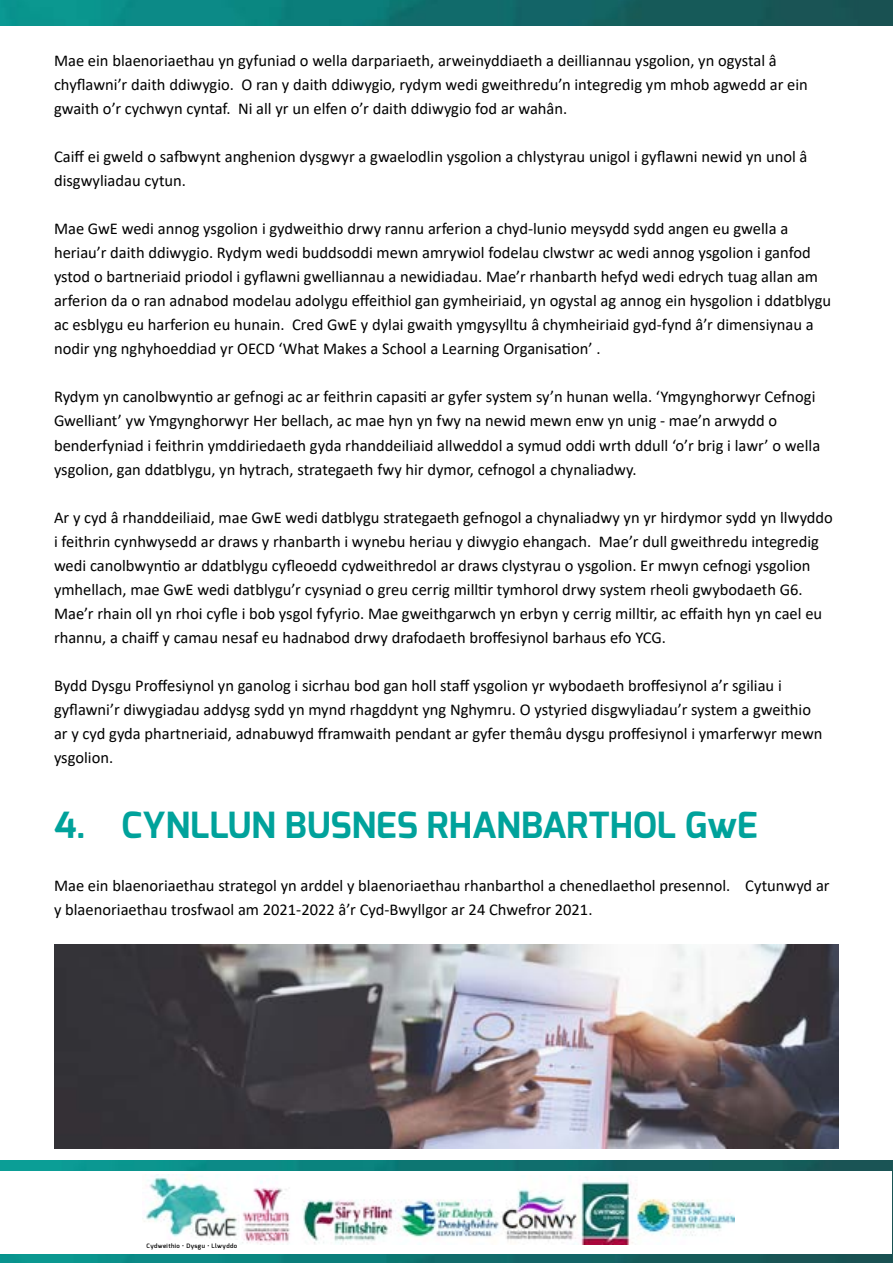
<style>
.page{position:relative;width:893px;height:1263px;background:#fff}
.page>*{position:absolute;margin:0;border:0;box-sizing:border-box;transform-origin:0 0}
.t1{font:700 36px "Exo";color:#00a29b}
.t2{font:16.5px/24px "Calibri";color:#000}
.t3{font:600 6px "Exo";letter-spacing:.07em;color:#000}
</style>
<div class="page">
<img style="left:0;top:1161px;width:893px;height:102px">
<img style="left:0;top:0;width:893px;height:25px">
<div style="left:0;top:1171px;width:892px;height:82px;background:#fff"></div>
<img style="left:242px;top:1180px;width:493px;height:64px">
<img style="left:144px;top:1174px;width:95px;height:64px">
<img style="left:54px;top:945px;width:785px;height:203px">
<p class="t2" style="left:54px;top:48px;width:755px">Mae ein blaenoriaethau yn gyfuniad o wella darpariaeth, arweinyddiaeth a deilliannau ysgolion, yn ogystal â chyflawni’r daith ddiwygio. O ran y daith ddiwygio, rydym wedi gweithredu’n integredig ym mhob agwedd ar ein gwaith o’r cychwyn cyntaf. Ni all yr un elfen o’r daith ddiwygio fod ar wahân.</p>
<p class="t2" style="left:54px;top:144px;width:755px">Caiff ei gweld o safbwynt anghenion dysgwyr a gwaelodlin ysgolion a chlystyrau unigol i gyflawni newid yn unol â disgwyliadau cytun.</p>
<p class="t2" style="left:54px;top:217px;width:779px">Mae GwE wedi annog ysgolion i gydweithio drwy rannu arferion a chyd-lunio meysydd sydd angen eu gwella a heriau’r daith ddiwygio. Rydym wedi buddsoddi mewn amrywiol fodelau clwstwr ac wedi annog ysgolion i ganfod ystod o bartneriaid priodol i gyflawni gwelliannau a newidiadau. Mae’r rhanbarth hefyd wedi edrych tuag allan am arferion da o ran adnabod modelau adolygu effeithiol gan gymheiriaid, yn ogystal ag annog ein hysgolion i ddatblygu ac esblygu eu harferion eu hunain. Cred GwE y dylai gwaith ymgysylltu â chymheiriaid gyd-fynd â’r dimensiynau a nodir yng nghyhoeddiad yr OECD ‘What Makes a School a Learning Organisation’ .</p>
<p class="t2" style="left:54px;top:385px;width:768px">Rydym yn canolbwyntio ar gefnogi ac ar feithrin capasiti ar gyfer system sy’n hunan wella. ‘Ymgynghorwyr Cefnogi Gwelliant’ yw Ymgynghorwyr Her bellach, ac mae hyn yn fwy na newid mewn enw yn unig - mae’n arwydd o benderfyniad i feithrin ymddiriedaeth gyda rhanddeiliaid allweddol a symud oddi wrth ddull ‘o’r brig i lawr’ o wella ysgolion, gan ddatblygu, yn hytrach, strategaeth fwy hir dymor, cefnogol a chynaliadwy.</p>
<p class="t2" style="left:54px;top:505px;width:780px">Ar y cyd â rhanddeiliaid, mae GwE wedi datblygu strategaeth gefnogol a chynaliadwy yn yr hirdymor sydd yn llwyddo i feithrin cynhwysedd ar draws y rhanbarth i wynebu heriau y diwygio ehangach. Mae’r dull gweithredu integredig wedi canolbwyntio ar ddatblygu cyfleoedd cydweithredol ar draws clystyrau o ysgolion. Er mwyn cefnogi ysgolion ymhellach, mae GwE wedi datblygu’r cysyniad o greu cerrig milltir tymhorol drwy system rheoli gwybodaeth G6.<br>Mae’r rhain oll yn rhoi cyfle i bob ysgol fyfyrio. Mae gweithgarwch yn erbyn y cerrig milltir, ac effaith hyn yn cael eu rhannu, a chaiff y camau nesaf eu hadnabod drwy drafodaeth broffesiynol barhaus efo YCG.</p>
<p class="t2" style="left:54px;top:673px;width:770px">Bydd Dysgu Proffesiynol yn ganolog i sicrhau bod gan holl staff ysgolion yr wybodaeth broffesiynol a’r sgiliau i gyflawni’r diwygiadau addysg sydd yn mynd rhagddynt yng Nghymru. O ystyried disgwyliadau’r system a gweithio ar y cyd gyda phartneriaid, adnabuwyd fframwaith pendant ar gyfer themâu dysgu proffesiynol i ymarferwyr mewn ysgolion.</p>
<h1 class="t1" style="left:54px;top:802px;width:705px">4. CYNLLUN BUSNES RHANBARTHOL GwE</h1>
<p class="t2" style="left:54px;top:873px;width:777px">Mae ein blaenoriaethau strategol yn arddel y blaenoriaethau rhanbarthol a chenedlaethol presennol. Cytunwyd ar y blaenoriaethau trosfwaol am 2021-2022 â’r Cyd-Bwyllgor ar 24 Chwefror 2021.</p>
<p class="t3" style="left:147px;top:1242px;width:92px">Cydweithio • Dysgu • Llwyddo</p>
</div>
